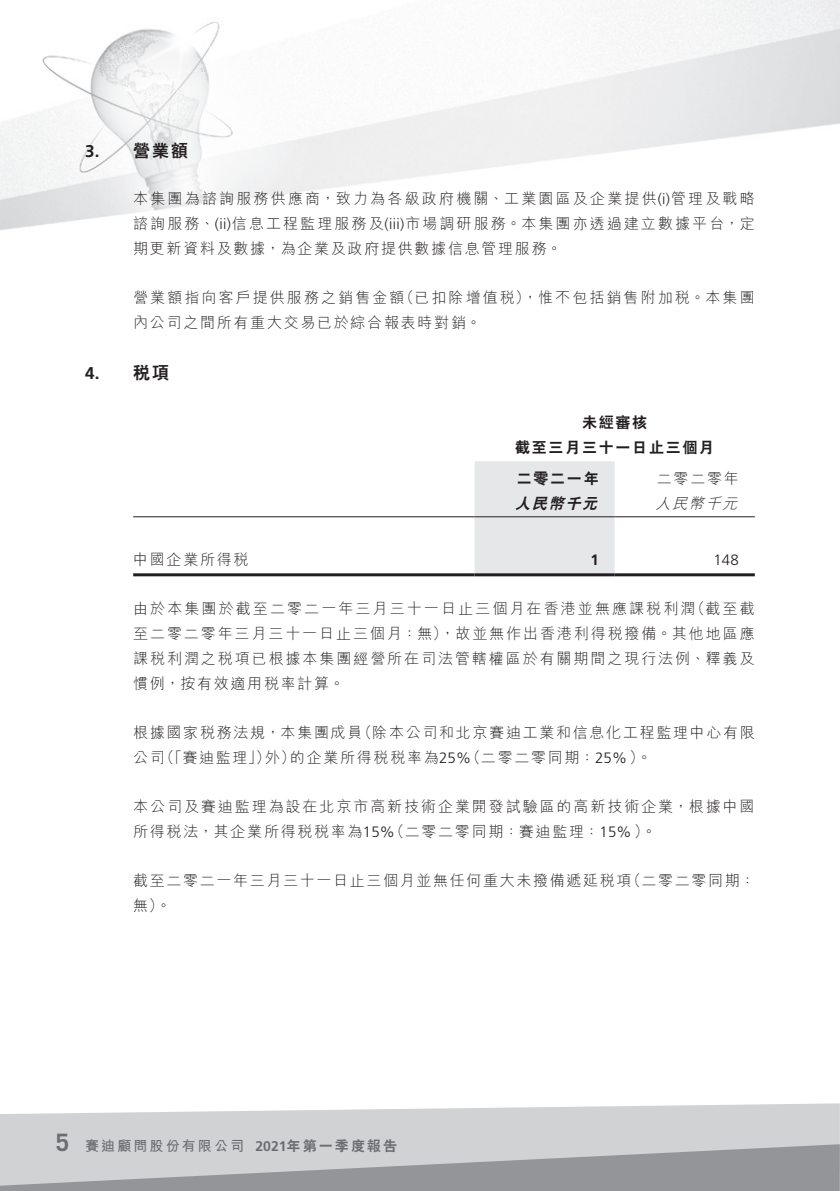
<style>
.page{position:relative;width:840px;height:1191px;background:#fff}
.page>*{position:absolute;margin:0;border:0;box-sizing:border-box;transform-origin:0 0}
.t1{font:700 24px "Trade Gothic LT Std";color:#6c6d70}
._17_H1__Note{font:800 17px "C Hei 2 HK";color:#231f20}
._17_H1__Note-2{font:700 17px "Frutiger LT Std";color:#231f20}
._26___P2__Note{font:300 15px/25px "M Hei HK";letter-spacing:.125em;color:#231f20}
._26___P2__Note-2{font:800 15px "C Hei 2 HK";letter-spacing:.115em;color:#231f20}
._26___P2__Note-3{font:italic 300 15px "M Hei HK";color:#231f20}
._26___P2__Note-4{font:italic 800 15px "C Hei 2 HK";color:#231f20}
._26___P2__Note-5{font:300 15px "Frutiger LT Std";color:#231f20}
._26___P2__Note-6{font:700 15px "Frutiger LT Std";color:#231f20}
.t2{font:800 14px "C Hei 2 HK";letter-spacing:.15em;color:#6c6d70}
.t3{font:700 14px "M Hei HK";letter-spacing:.15em;color:#6c6d70}
.s1{font-family:"Frutiger LT Std"}
.s2{font-family:"Frutiger LT Std";font-weight:700}
</style>
<div class="page">
<img style="left:0;top:0;width:839px;height:230px">
<svg style="left:0;top:1103px;width:839px;height:41px;background:#d7d8da"></svg>
<svg style="left:0;top:1144px;width:839px;height:47px;background:#aeb0b2"></svg>
<div style="left:474px;top:461px;width:140px;height:112px;background:#e6e7e9"></div>
<hr style="left:133px;top:516px;width:341px;height:1px;background:#231f20">
<hr style="left:474px;top:516px;width:140px;height:1px;background:#231f20">
<hr style="left:614px;top:516px;width:140px;height:1px;background:#231f20">
<hr style="left:133px;top:573px;width:341px;height:3px;background:#231f20">
<hr style="left:474px;top:573px;width:140px;height:3px;background:#231f20">
<hr style="left:614px;top:573px;width:140px;height:3px;background:#231f20">
<p class="_17_H1__Note-2" style="left:85px;top:141px;width:16px">3.</p>
<p class="_17_H1__Note-2" style="left:85px;top:363px;width:16px">4.</p>
<p class="_17_H1__Note" style="left:133px;top:139px;width:56px">營業額</p>
<p class="_26___P2__Note" style="left:133px;top:186px;width:623px;text-align:justify">本集團為諮詢服務供應商，致力為各級政府機關、工業園區及企業提供 <span class="s1">)i(</span> 管理及戰略諮詢服務、<span class="s1">( )i i</span> 信息工程監理服務及<span class="s1">(iii)</span>市場調研服務。本集團亦透過建立數據平台，定期更新資料及數據，為企業及政府提供數據信息管理服務。</p>
<p class="_26___P2__Note" style="left:399px;top:285px;width:357px">（已扣除增值稅，）惟不包括銷售附加稅。本集團</p>
<p class="_26___P2__Note" style="left:133px;top:285px;width:349px">營業額指向客戶提供服務之銷售金額<br>內公司之間所有重大交易已於綜合報表時對銷。</p>
<p class="_17_H1__Note" style="left:133px;top:361px;width:37px">稅項</p>
<p class="_26___P2__Note-2" style="left:581px;top:413px;width:67px">未經審核</p>
<p class="_26___P2__Note-2" style="left:515px;top:438px;width:200px">截至三月三十一日止三個月</p>
<p class="_26___P2__Note" style="left:656px;top:466px;width:83px">二零二零年</p>
<p class="_26___P2__Note-2" style="left:516px;top:469px;width:83px">二零二一年</p>
<p class="_26___P2__Note" style="left:133px;top:547px;width:117px">中國企業所得稅</p>
<p class="_26___P2__Note-4" style="left:515px;top:494px;width:89px">人民幣千元</p>
<p class="_26___P2__Note-6" style="left:590px;top:551px;width:10px">1</p>
<p class="_26___P2__Note-3" style="left:655px;top:493px;width:89px">人民幣千元</p>
<p class="_26___P2__Note-5" style="left:713px;top:552px;width:27px">148</p>
<p class="_26___P2__Note" style="left:689px;top:595px;width:66px">（截至截</p>
<p class="_26___P2__Note" style="left:133px;top:595px;width:622px">由於本集團於截至二零二一年三月三十一日止三個月在香港並無應課稅利潤<br>至二零二零年三月三十一日止三個月：無，）故並無作出香港利得稅撥備。其他地區應課稅利潤之稅項已根據本集團經營所在司法管轄權區於有關期間之現行法例、釋義及慣例，按有效適用稅率計算。</p>
<p class="_26___P2__Note" style="left:357px;top:719px;width:399px">（除本公司和北京賽迪工業和信息化工程監理中心有限</p>
<p class="_26___P2__Note" style="left:133px;top:719px;width:231px">根據國家稅務法規，本集團成員</p>
<p class="_26___P2__Note" style="left:159px;top:744px;width:112px">（「賽迪監理」）</p>
<p class="_26___P2__Note" style="left:265px;top:744px;width:32px">外）</p>
<p class="_26___P2__Note" style="left:465px;top:744px;width:188px">（二零二零同期：<span class="s1">25%</span> 。(</p>
<p class="_26___P2__Note" style="left:290px;top:744px;width:182px">的企業所得稅稅率為<span class="s1">25%</span></p>
<p class="_26___P2__Note" style="left:133px;top:744px;width:33px">公司</p>
<p class="_26___P2__Note" style="left:389px;top:793px;width:366px;text-indent:-256px">本公司及賽迪監理為設在北京市高新技術企業開發試驗區的高新技術企業，根據中國（二零二零同期：賽迪監理：<span class="s1">15%</span> 。(</p>
<p class="_26___P2__Note" style="left:133px;top:818px;width:263px">所得稅法，其企業所得稅稅率為<span class="s1">15%</span></p>
<p class="_26___P2__Note" style="left:626px;top:867px;width:130px">（二零二零同期：</p>
<p class="_26___P2__Note" style="left:133px;top:867px;width:499px">截至二零二一年三月三十一日止三個月並無任何重大未撥備遞延稅項無。(</p>
<h1 class="t1" style="left:56px;top:1127px;width:15px">5</h1>
<p class="t3" style="left:85px;top:1135px;width:160px">賽迪顧問股份有限公司</p>
<p class="t2" style="left:255px;top:1136px;width:143px"><span class="s2">2021</span>年第一季度報告</p>
</div>
